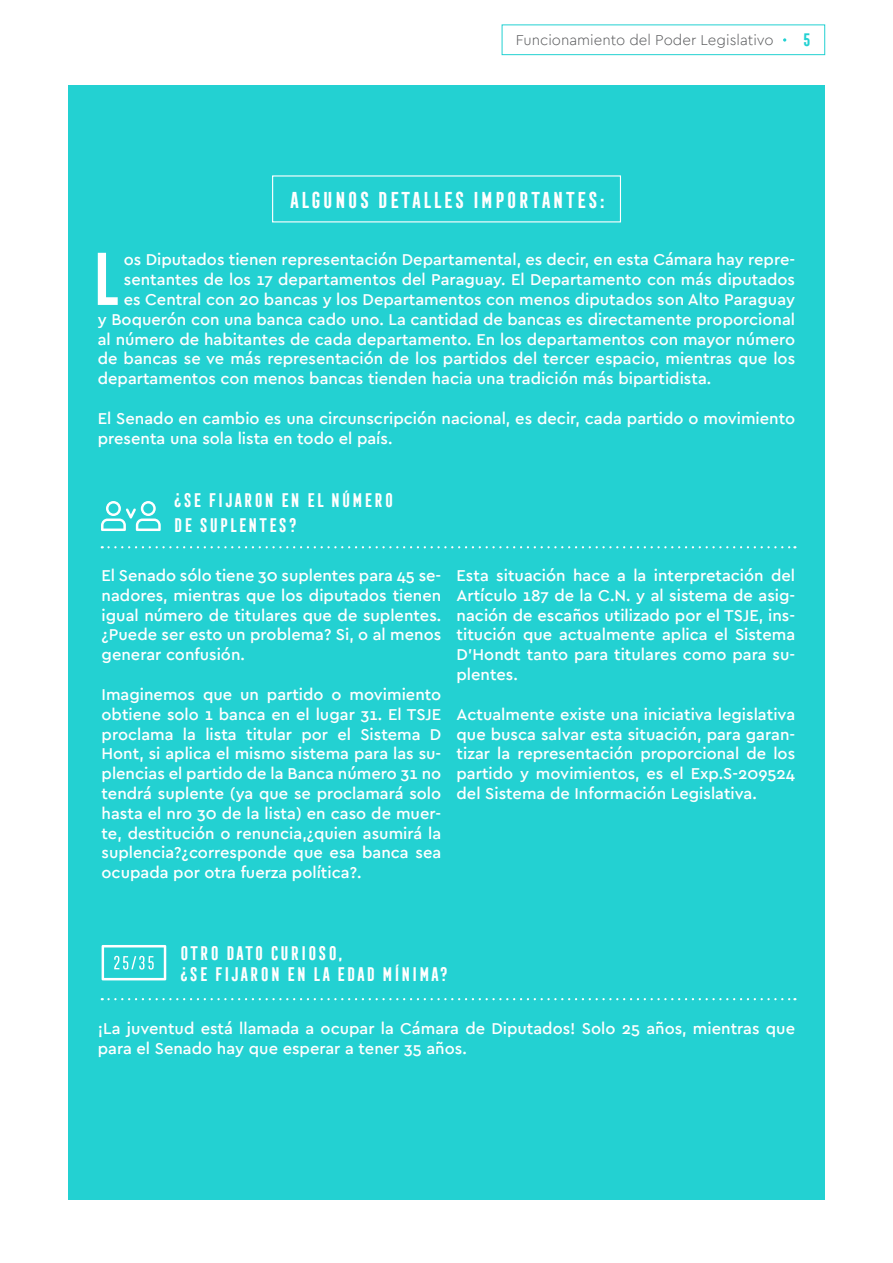
<style>
.page{position:relative;width:893px;height:1263px;background:#fff}
.page>*{position:absolute;margin:0;border:0;box-sizing:border-box;transform-origin:0 0}
.t1{font:700 68.55px "Frontage Condensed";color:#fff}
.t2{font:700 21px "Frontage Condensed";color:#fff}
.t3{font:700 18px/25.2px "Frontage Condensed";color:#fff}
.t4{font:500 16.5px/19.8px "Cera";color:#fff;text-align:justify}
.t5{font:700 16.5px "Frontage Condensed";color:#23d1d2}
.t6{font:300 15px "Cera";color:#58595b}
</style>
<div class="page">
<div style="left:502px;top:25px;width:323px;height:30px;border:1px solid #23d1d2"></div>
<svg style="left:783px;top:38px;width:3px;height:4px"></svg>
<div style="left:68px;top:85px;width:757px;height:1114px;background:#23d1d2"></div>
<svg style="left:101px;top:501px;width:60px;height:30px"></svg>
<svg style="left:102px;top:546px;width:693px;height:2px"></svg>
<svg style="left:102px;top:998px;width:693px;height:2px"></svg>
<svg style="left:102px;top:945px;width:64px;height:35px"></svg>
<p class="t6" style="left:516px;top:30px;width:259px">Funcionamiento del Poder Legislativo</p>
<p class="t5" style="left:802px;top:30px;width:11px">5</p>
<p class="t2" style="left:288px;top:188px;width:318px">ALGUNOS DETALLES IMPORTANTES:</p>
<h1 class="t1" style="left:87px;top:240px;width:35px">L</h1>
<p class="t4" style="left:124px;top:249px;width:673px">os Diputados tienen representación Departamental, es decir, en esta Cámara hay repre-</p>
<p class="t4" style="left:124px;top:269px;width:673px">sentantes de los 17 departamentos del Paraguay. El Departamento con más diputados</p>
<p class="t4" style="left:124px;top:289px;width:673px">es Central con 20 bancas y los Departamentos con menos diputados son Alto Paraguay</p>
<p class="t4" style="left:98px;top:309px;width:699px">y Boquerón con una banca cado uno. La cantidad de bancas es directamente proporcional</p>
<p class="t4" style="left:98px;top:328px;width:699px">al número de habitantes de cada departamento. En los departamentos con mayor número</p>
<p class="t4" style="left:98px;top:348px;width:699px">de bancas se ve más representación de los partidos del tercer espacio, mientras que los</p>
<p class="t4" style="left:98px;top:368px;width:615px">departamentos con menos bancas tienden hacia una tradición más bipartidista.</p>
<p class="t4" style="left:98px;top:408px;width:699px">El Senado en cambio es una circunscripción nacional, es decir, cada partido o movimiento presenta una sola lista en todo el país.</p>
<p class="t3" style="left:173px;top:487px;width:222px">¿SE FIJARON EN EL NÚMERO<br>DE SUPLENTES?</p>
<p class="t4" style="left:102px;top:565px;width:341px">El Senado sólo tiene 30 suplentes para 45 se&shy;nadores, mientras que los diputados tienen igual número de titulares que de suplentes. ¿Puede ser esto un problema? Si, o al menos generar confusión.</p>
<p class="t4" style="left:102px;top:684px;width:341px">Imaginemos que un partido o movimiento obtiene solo 1 banca en el lugar 31. El TSJE proclama la lista titular por el Sistema D Hont, si aplica el mismo sistema para las su&shy;plencias el partido de la Banca número 31 no tendrá suplente (ya que se proclamará solo hasta el nro 30 de la lista) en caso de muer&shy;te, destitución o renuncia,¿quien asumirá la suplencia?¿corresponde que esa banca sea ocupada por otra fuerza política?.</p>
<p class="t4" style="left:457px;top:565px;width:340px">Esta situación hace a la interpretación del Artículo 187 de la C.N. y al sistema de asig&shy;nación de escaños utilizado por el TSJE, ins&shy;titución que actualmente aplica el Sistema D’Hondt tanto para titulares como para su&shy;plentes.</p>
<p class="t4" style="left:457px;top:704px;width:340px">Actualmente existe una iniciativa legislativa que busca salvar esta situación, para garan&shy;tizar la representación proporcional de los partido y movimientos, es el Exp.S-209524 del Sistema de Información Legislativa.</p>
<p class="t3" style="left:179px;top:942px;width:271px;line-height:21.6px">OTRO DATO CURIOSO,<br>¿SE FIJARON EN LA EDAD MÍNIMA?</p>
<p class="t4" style="left:98px;top:1018px;width:699px">¡La juventud está llamada a ocupar la Cámara de Diputados! Solo 25 años, mientras que para el Senado hay que esperar a tener 35 años.</p>
</div>
